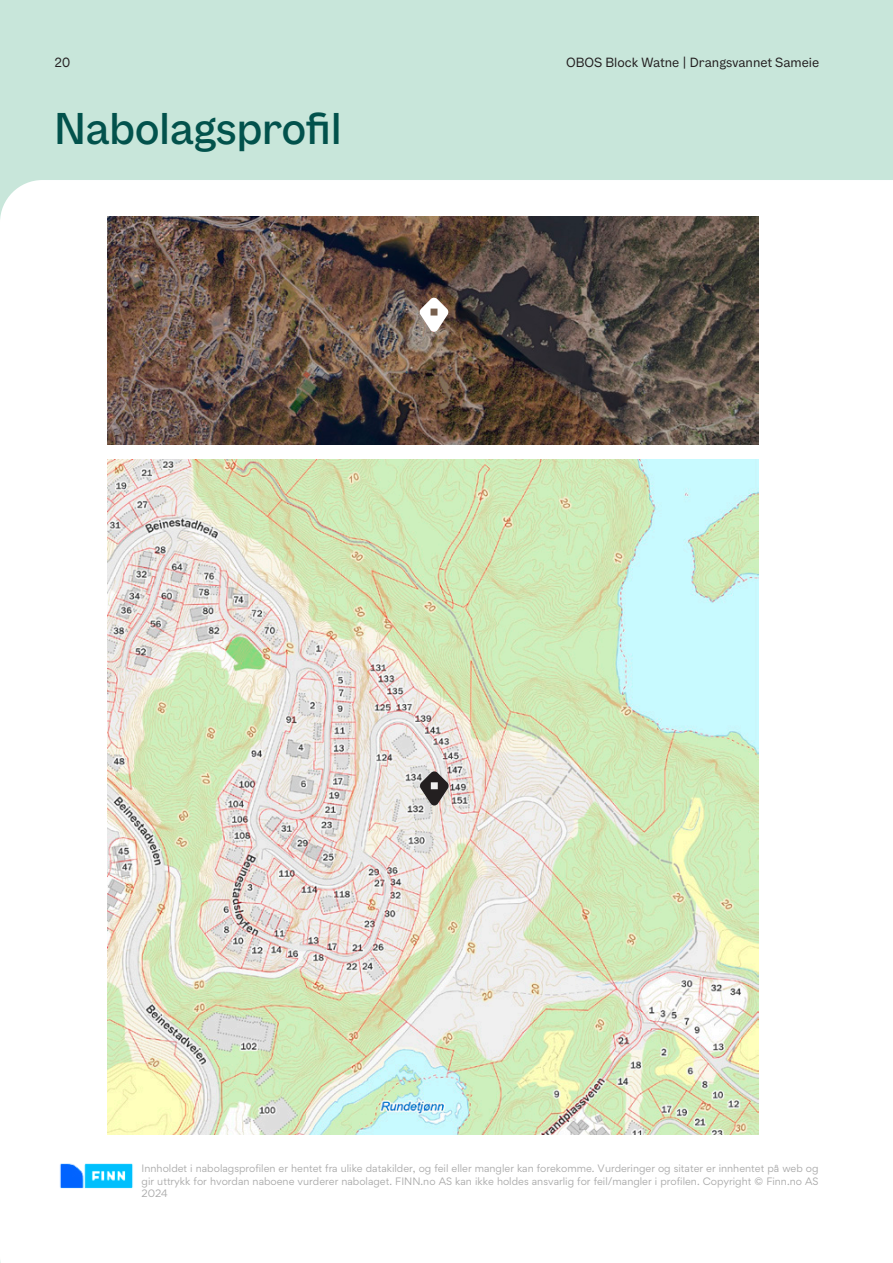
<style>
.page{position:relative;width:893px;height:1263px;background:#c8e6da}
.page>*{position:absolute;margin:0;border:0;box-sizing:border-box;transform-origin:0 0}
.t1{font:500 45px "OBOS Text";letter-spacing:-.01em;color:#02524c}
.t2{font:13.5px "OBOS Text";color:#231f20}
.t3{font:9.6px/12.6px "Gordita";color:#a9a9a9;text-align:justify}
</style>
<div class="page">
<div style="left:0;top:180px;width:893px;height:1083px;background:#fff"></div>
<img style="left:108px;top:216px;width:651px;height:229px">
<img style="left:108px;top:459px;width:651px;height:675px">
<img style="left:58px;top:1163px;width:75px;height:26px">
<svg style="left:419px;top:297px;width:30px;height:35px"></svg>
<svg style="left:420px;top:771px;width:29px;height:34px"></svg>
<h2 class="t2" style="left:54px;top:55px;width:18px">20</h2>
<h2 class="t2" style="left:566px;top:57px;width:255px">OBOS Block Watne | Drangsvannet Sameie</h2>
<h1 class="t1" style="left:54px;top:110px;width:289px">Nabolagsprofil</h1>
<p class="t3" style="left:142px;top:1163px;width:678px">Innholdet i nabolagsprofilen er hentet fra ulike datakilder, og feil eller mangler kan forekomme. Vurderinger og sitater er innhentet på web og gir uttrykk for hvordan naboene vurderer nabolaget. FINN.no AS kan ikke holdes ansvarlig for feil/mangler i profilen. Copyright © Finn.no AS 2024</p>
</div>
